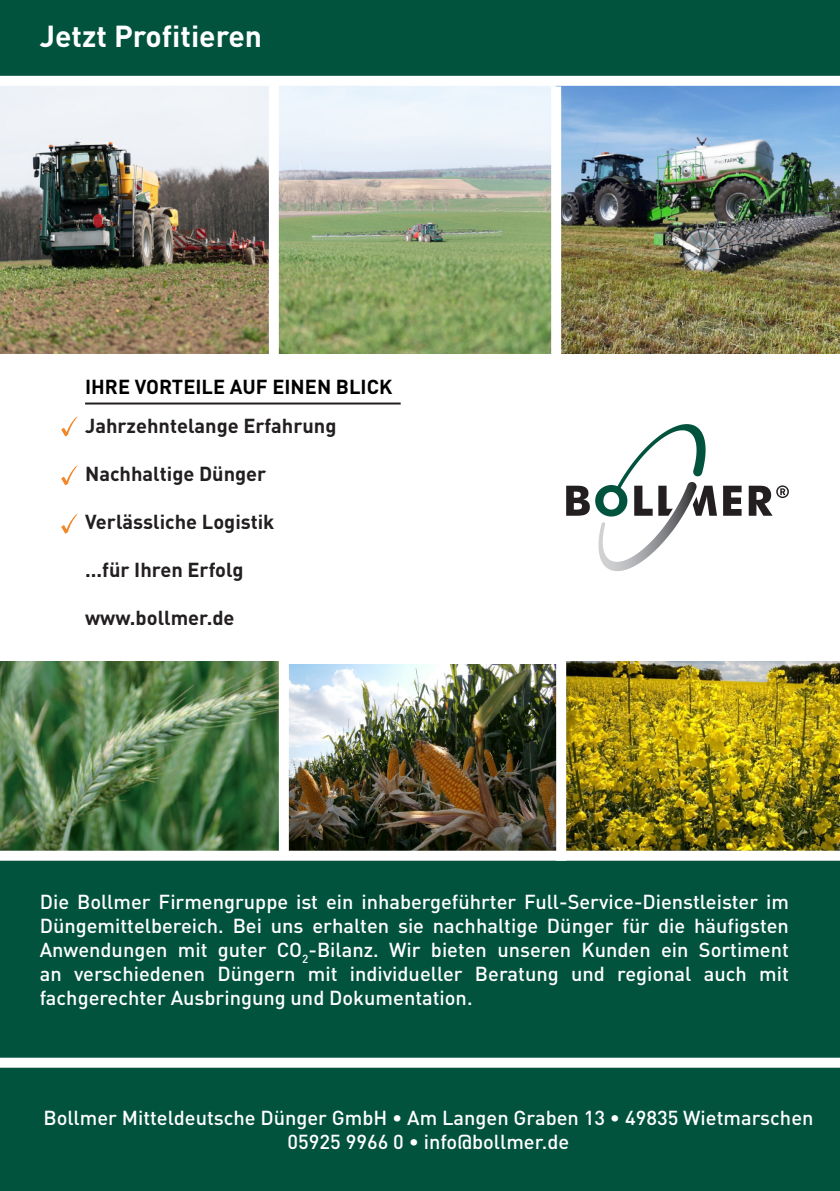
<style>
.page{position:relative;width:840px;height:1191px;background:#fff}
.page>*{position:absolute;margin:0;border:0;box-sizing:border-box;transform-origin:0 0}
.t1{font:700 30px "DINOT";color:#fff}
.t2{font:500 20px/24px "DINOT";color:#fff;text-align:center}
.t3{font:700 20px "DINOT";color:#231f20}
.t4{font:700 20px "DINOT";color:#000}
</style>
<div class="page">
<div style="left:0;top:782px;width:839px;height:409px;background:#01533d"></div>
<img style="left:0;top:86px;width:839px;height:267px">
<div style="left:0;top:0;width:839px;height:84px;background:#01533d"></div>
<img style="left:289px;top:664px;width:267px;height:186px">
<img style="left:0;top:662px;width:279px;height:188px">
<img style="left:566px;top:662px;width:273px;height:188px">
<div style="left:0;top:1057px;width:839px;height:10px;background:#fff"></div>
<div style="left:0;top:850px;width:839px;height:10px;background:#fff"></div>
<div style="left:269px;top:79px;width:10px;height:279px;background:#fff"></div>
<div style="left:556px;top:653px;width:10px;height:207px;background:#fff"></div>
<div style="left:279px;top:653px;width:10px;height:204px;background:#fff"></div>
<svg style="left:61px;top:416px;width:17px;height:20px"></svg>
<hr style="left:85px;top:402px;width:315px;height:2px;background:#231f20">
<svg style="left:61px;top:465px;width:17px;height:20px"></svg>
<svg style="left:61px;top:513px;width:17px;height:20px"></svg>
<svg style="left:566px;top:486px;width:23px;height:30px"></svg>
<svg style="left:723px;top:486px;width:18px;height:30px"></svg>
<svg style="left:748px;top:485px;width:40px;height:31px"></svg>
<svg style="left:595px;top:424px;width:121px;height:147px"></svg>
<div style="left:551px;top:86px;width:10px;height:312px;background:#fff"></div>
<div style="left:0;top:76px;width:839px;height:10px;background:#fff"></div>
<p class="t1" style="left:40px;top:16px;width:224px">Jetzt Profitieren</p>
<p class="t4" style="left:85px;top:374px;width:308px">IHRE VORTEILE AUF EINEN BLICK</p>
<p class="t3" style="left:85px;top:412px;width:253px">Jahrzehntelange Erfahrung</p>
<p class="t3" style="left:85px;top:460px;width:183px">Nachhaltige Dünger</p>
<p class="t3" style="left:85px;top:508px;width:191px">Verlässliche Logistik</p>
<p class="t3" style="left:85px;top:556px;width:160px">...für Ihren Erfolg</p>
<p class="t3" style="left:85px;top:604px;width:151px">www.bollmer.de</p>
<p class="t2" style="left:40px;top:889px;width:750px;text-align:justify">Die Bollmer Firmengruppe ist ein inhabergeführter Full-Service-Dienstleister im Düngemittelbereich. Bei uns erhalten sie nachhaltige Dünger für die häufigsten Anwendungen mit guter CO<sub>2</sub>-Bilanz. Wir bieten unseren Kunden ein Sortiment an verschiedenen Düngern mit individueller Beratung und regional auch mit fachgerechter Ausbringung und Dokumentation.</p>
<p class="t2" style="left:43px;top:1105px;width:771px">Bollmer Mitteldeutsche Dünger GmbH • Am Langen Graben 13 • 49835 Wietmarschen<br>05925 9966 0 • info@bollmer.de</p>
</div>
